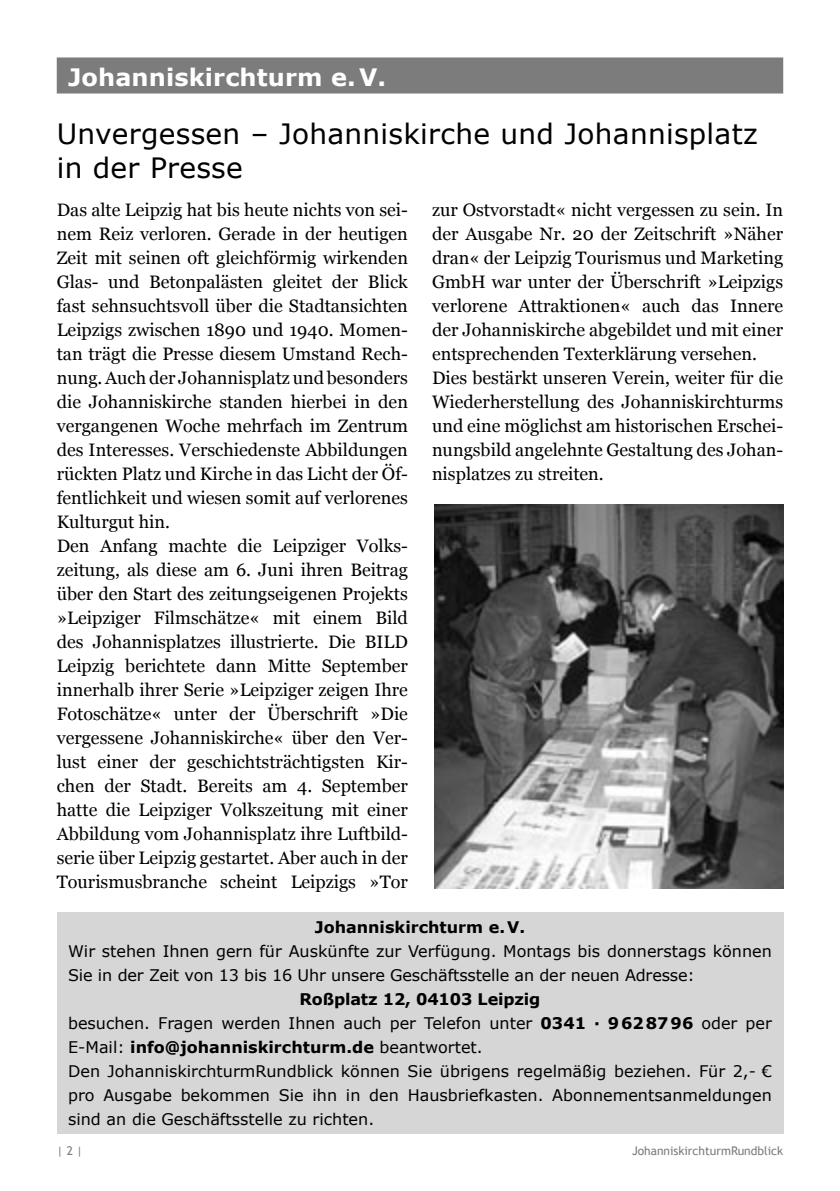
<style>
.page{position:relative;width:840px;height:1191px;background:#fff}
.page>*{position:absolute;margin:0;border:0;box-sizing:border-box;transform-origin:0 0}
.t1{font:28px/33.6px "Verdana";letter-spacing:.01em;color:#000}
.t2{font:700 24px "Verdana";letter-spacing:.005em;color:#fff}
.t3{font:18px/24px "Georgia";color:#000}
.t4{font:16px/24px "Verdana";color:#000}
.t5{font:700 16px "Verdana";color:#000}
.t6{font:12px "Trebuchet MS";color:#7c7c7c}
.s1{font-weight:700}
</style>
<div class="page">
<div style="left:57px;top:57px;width:725px;height:36px;background:#7c7c7c"></div>
<div style="left:57px;top:912px;width:725px;height:222px;background:#d6d6d6"></div>
<img style="left:434px;top:504px;width:348px;height:384px">
<h2 class="t2" style="left:68px;top:61px;width:319px">Johanniskirchturm e. V.</h2>
<h1 class="t1" style="left:57px;top:116px;width:702px">Unvergessen – Johanniskirche und Johannisplatz in der Presse</h1>
<p class="t3" style="left:57px;top:198px;width:352px">Das alte Leipzig hat bis heute nichts von sei&shy;nem Reiz verloren. Gerade in der heutigen Zeit mit seinen oft gleichförmig wirkenden Glas- und Betonpalästen gleitet der Blick fast sehnsuchtsvoll über die Stadtansichten Leipzigs zwischen 1890 und 1940. Momen&shy;tan trägt die Presse diesem Umstand Rech&shy;nung. Auch der Johannisplatz und besonders die Johanniskirche standen hierbei in den vergangenen Woche mehrfach im Zentrum des Interesses. Verschiedenste Abbildungen rückten Platz und Kirche in das Licht der Öf&shy;fentlichkeit und wiesen somit auf verlorenes Kulturgut hin.<br>Den Anfang machte die Leipziger Volks&shy;zeitung, als diese am 6. Juni ihren Beitrag über den Start des zeitungseigenen Projekts »Leipziger Filmschätze« mit einem Bild des Johannisplatzes illustrierte. Die BILD Leipzig berichtete dann Mitte September innerhalb ihrer Serie »Leipziger zeigen Ihre Fotoschätze« unter der Überschrift »Die vergessene Johanniskirche« über den Ver&shy;lust einer der geschichtsträchtigsten Kir&shy;chen der Stadt. Bereits am 4. September hatte die Leipziger Volkszeitung mit einer Abbildung vom Johannisplatz ihre Luftbild&shy;serie über Leipzig gestartet. Aber auch in der Tourismusbranche scheint Leipzigs »Tor</p>
<p class="t3" style="left:432px;top:198px;width:352px">zur Ostvorstadt« nicht vergessen zu sein. In der Ausgabe Nr. 20 der Zeitschrift »Näher dran« der Leipzig Tourismus und Marketing GmbH war unter der Überschrift »Leipzigs verlorene Attraktionen« auch das Innere der Johanniskirche abgebildet und mit einer entsprechenden Texterklärung versehen.<br>Dies bestärkt unseren Verein, weiter für die Wiederherstellung des Johanniskirchturms und eine möglichst am historischen Erschei&shy;nungsbild angelehnte Gestaltung des Johan&shy;nisplatzes zu streiten.</p>
<p class="t5" style="left:314px;top:917px;width:212px">Johanniskirchturm e. V.</p>
<p class="t4" style="left:68px;top:938px;width:705px">Wir stehen Ihnen gern für Auskünfte zur Verfügung. Montags bis donnerstags können<br>Sie in der Zeit von 13 bis 16 Uhr unsere Geschäftsstelle an der neuen Adresse:</p>
<p class="t4" style="left:68px;top:986px;width:705px;text-indent:231px"><span class="s1">Roßplatz 12, 04103 Leipzig<br></span>besuchen. Fragen werden Ihnen auch per Telefon unter <span class="s1">0341 ∙ 9 62 87 96</span> oder per E-Mail: <span class="s1">info@johanniskirchturm.de</span> beantwortet.<br>Den JohanniskirchturmRundblick können Sie übrigens regelmäßig beziehen. Für 2,- € pro Ausgabe bekommen Sie ihn in den Hausbriefkasten. Abonnementsanmeldungen sind an die Geschäftsstelle zu richten.</p>
<p class="t6" style="left:57px;top:1143px;width:28px">| 2 |</p>
<p class="t6" style="left:631px;top:1143px;width:153px">JohanniskirchturmRundblick</p>
</div>
